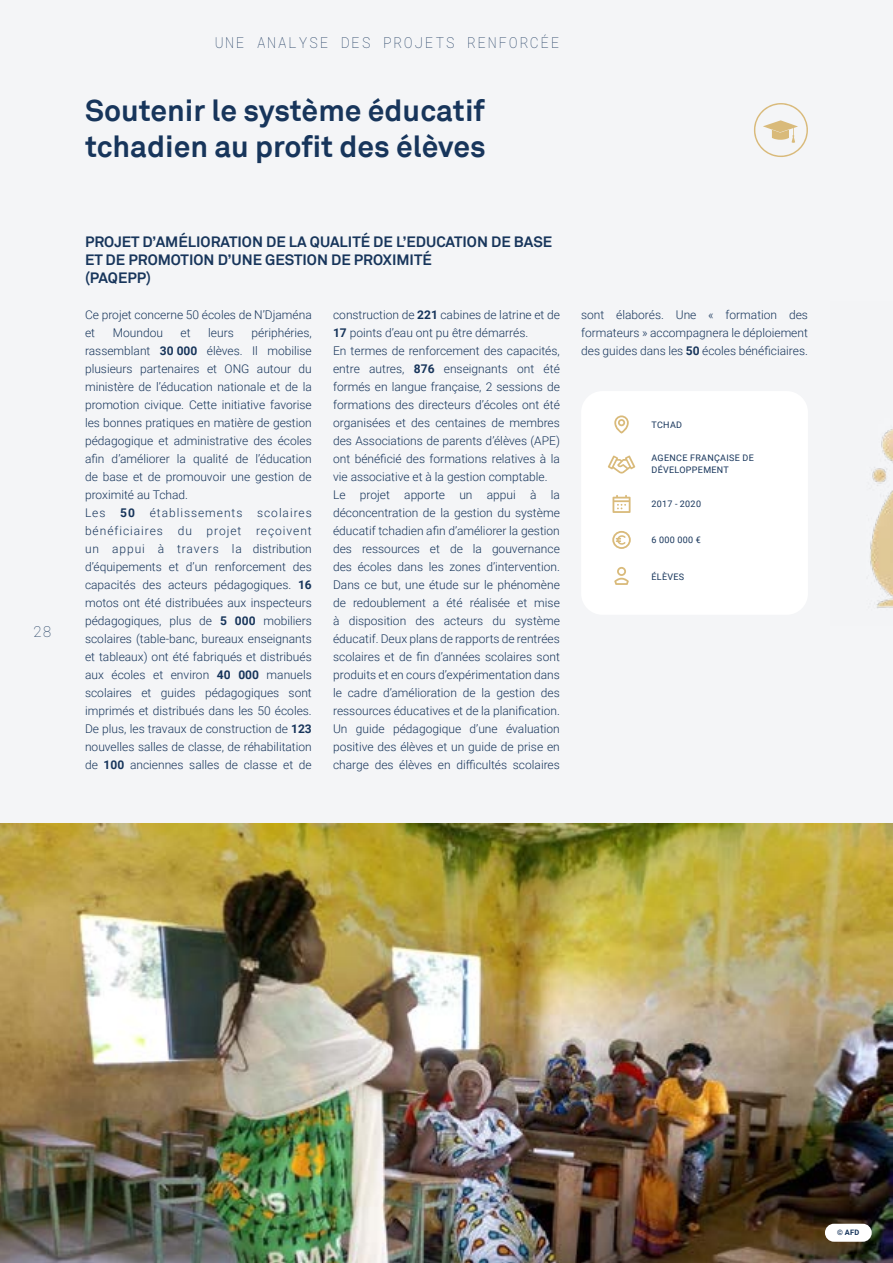
<style>
.page{position:relative;width:893px;height:1263px;background:#f4f5f7}
.page>*{position:absolute;margin:0;border:0;box-sizing:border-box;transform-origin:0 0}
.t1{font:700 30px "Akkurat";color:#17355b}
.t2{font:700 15px/18px "Akkurat";color:#17355b}
.t3{font:100 15px "Roboto Mono";letter-spacing:.1em;color:#17355b}
.t4{font:300 12px/18px "Roboto";color:#17355b;text-align:justify}
.t5{font:9px/12px "Roboto";letter-spacing:.035em;color:#17355b}
.t6{font:700 7.5px "Roboto";color:#17355b}
.s1{font-weight:700}
</style>
<div class="page">
<img style="left:0;top:823px;width:893px;height:440px">
<img style="left:870px;top:429px;width:23px;height:179px">
<svg style="left:754px;top:103px;width:54px;height:54px"></svg>
<div style="left:581px;top:391px;width:227px;height:224px;background:#fff;border-radius:21px"></div>
<svg style="left:614px;top:415px;width:15px;height:18px"></svg>
<svg style="left:614px;top:567px;width:15px;height:18px"></svg>
<svg style="left:612px;top:495px;width:18px;height:18px"></svg>
<svg style="left:612px;top:531px;width:19px;height:18px"></svg>
<svg style="left:608px;top:455px;width:27px;height:18px"></svg>
<div style="left:825px;top:1224px;width:47px;height:18px;background:#fff;border-radius:9px"></div>
<p class="t3" style="left:34px;top:621px;width:19px">28</p>
<p class="t3" style="left:215px;top:32px;width:347px">UNE ANALYSE DES PROJETS RENFORCÉE</p>
<p class="t1" style="left:85px;top:92px;width:401px">Soutenir le système éducatif</p>
<p class="t1" style="left:85px;top:128px;width:402px">tchadien au profit des élèves</p>
<p class="t2" style="left:85px;top:233px;width:469px">PROJET D’AMÉLIORATION DE LA QUALITÉ DE L’EDUCATION DE BASE<br>ET DE PROMOTION D’UNE GESTION DE PROXIMITÉ</p>
<p class="t2" style="left:85px;top:269px;width:68px">(PAQEPP)</p>
<p class="t4" style="left:85px;top:305px;width:228px">Ce projet concerne 50 écoles de N’Djaména et</p>
<p class="t4" style="left:85px;top:323px;width:228px;text-indent:166px">périphéries, rassemblant <span class="s1">30 000</span> élèves. Il mobilise plusieurs partenaires et ONG autour du ministère de l’éducation nationale et de la promotion civique. Cette initiative favorise les bonnes pratiques en matière de gestion pédagogique et administrative des écoles afin d’améliorer la qualité de l’éducation de base et de promouvoir une gestion de proximité au Tchad.</p>
<p class="t4" style="left:85px;top:503px;width:228px">Les <span class="s1">50</span> établissements scolaires bénéficiaires du projet reçoivent un appui à travers la distribution d’équipements et d’un renforcement des capacités des acteurs pédagogiques. <span class="s1">16 </span>motos ont été distribuées aux inspecteurs pédagogiques, plus de <span class="s1">5 000</span> mobiliers scolaires (table-banc, bureaux enseignants et tableaux) ont été fabriqués et distribués aux écoles et environ <span class="s1">40 000</span> manuels scolaires et guides pédagogiques sont imprimés et distribués dans les 50 écoles.<br>De plus, les travaux de construction de <span class="s1">123 </span>nouvelles salles de classe, de réhabilitation de <span class="s1">100</span> anciennes salles de classe et de</p>
<p class="t4" style="left:113px;top:323px;width:52px">Moundou</p>
<p class="t4" style="left:181px;top:323px;width:12px">et</p>
<p class="t4" style="left:208px;top:323px;width:27px">leurs</p>
<p class="t4" style="left:333px;top:305px;width:228px">construction de <span class="s1">221</span> cabines de latrine et de<br><span class="s1">17</span> points d’eau ont pu être démarrés.</p>
<p class="t4" style="left:333px;top:341px;width:228px">En termes de renforcement des capacités, entre autres, <span class="s1">876</span> enseignants ont été formés en langue française, 2 sessions de formations des directeurs d’écoles ont été organisées et des centaines de membres des Associations de parents d’élèves (APE) ont bénéficié des formations relatives à la vie associative et à la gestion comptable.</p>
<p class="t4" style="left:333px;top:485px;width:228px">Le projet apporte un appui à la déconcentration de la gestion du système éducatif tchadien afin d’améliorer la gestion des ressources et de la gouvernance des écoles dans les zones d’intervention.<br>Dans ce but, une étude sur le phénomène de redoublement a été réalisée et mise à disposition des acteurs du système éducatif. Deux plans de rapports de rentrées scolaires et de fin d’années scolaires sont produits et en cours d’expérimentation dans le cadre d’amélioration de la gestion des ressources éducatives et de la planification.<br>Un guide pédagogique d’une évaluation positive des élèves et un guide de prise en charge des élèves en difficultés scolaires</p>
<p class="t4" style="left:581px;top:305px;width:228px">sont élaborés. Une « formation des formateurs » accompagnera le déploiement des guides dans les <span class="s1">50</span> écoles bénéficiaires.</p>
<p class="t5" style="left:651px;top:418px;width:32px">TCHAD</p>
<p class="t5" style="left:651px;top:451px;width:104px">AGENCE FRANÇAISE DE<br>DÉVELOPPEMENT</p>
<p class="t5" style="left:651px;top:497px;width:51px">2017 - 2020</p>
<p class="t5" style="left:651px;top:533px;width:51px">6 000 000 €</p>
<p class="t5" style="left:651px;top:570px;width:34px">ÉLÈVES</p>
<p class="t6" style="left:837px;top:1227px;width:24px">© AFD</p>
</div>
